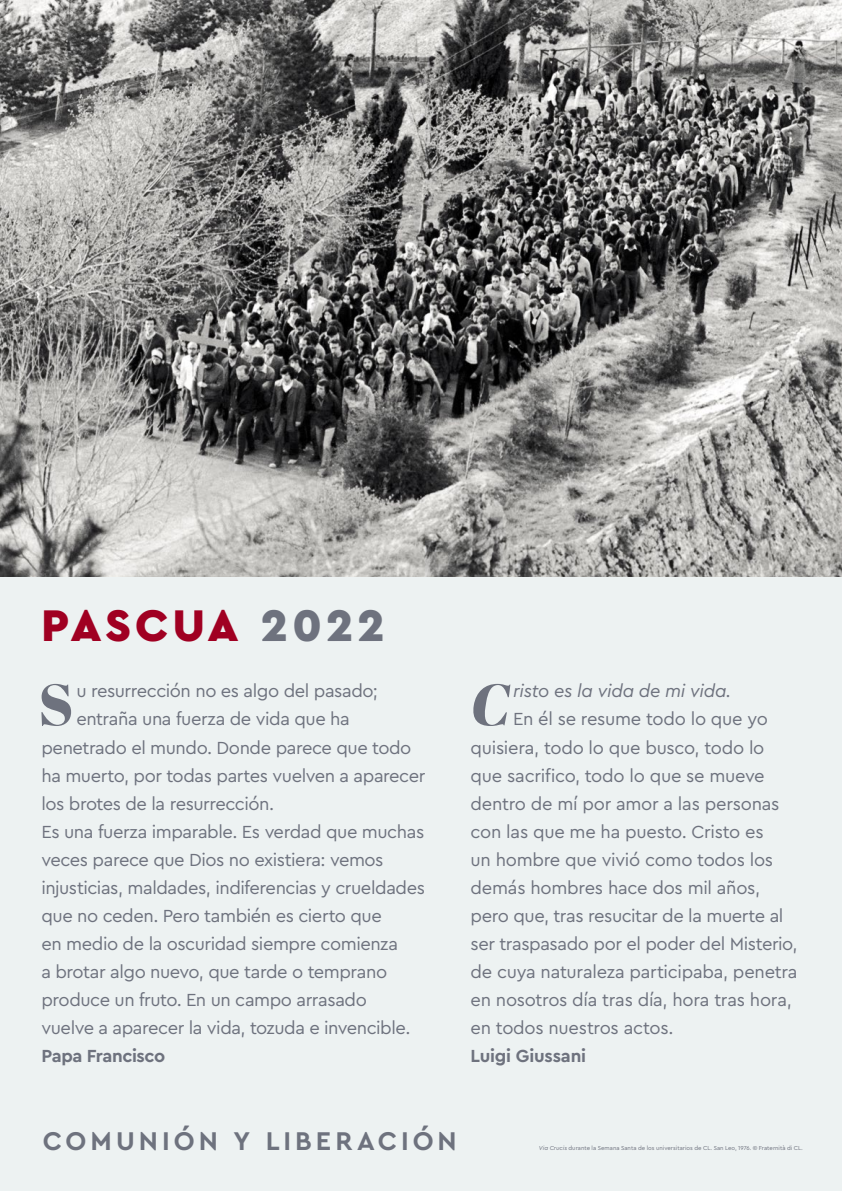
<style>
.page{position:relative;width:842px;height:1191px;background:#fff}
.page>*{position:absolute;margin:0;border:0;box-sizing:border-box;transform-origin:0 0}
.t1{font:58.4px "Abril Fatface";color:#6e727e}
.t2{font:italic 58.4px "Abril Fatface";color:#6e727e}
.t3{font:900 46.4px "Cera Pro";letter-spacing:.08em;color:#a00022}
.t4{font:700 26.9px "Cera Pro";letter-spacing:.15em;color:#6e727e}
.t5{font:18.3px/28.1px "Cera Pro";letter-spacing:-.02em;color:#6e727e}
.t6{font:700 18.3px "Cera Pro";letter-spacing:-.02em;color:#6e727e}
.t7{font:italic 18.3px "Cera Pro";letter-spacing:-.015em;color:#6e727e}
.t8{font:6px "Cera Pro";letter-spacing:.005em;color:#6e727e}
.s1{color:#6e727e}
.s2{font-style:italic}
</style>
<div class="page">
<div style="left:0;top:536px;width:842px;height:655px;background:#edf2f2"></div>
<img style="left:0;top:0;width:842px;height:576px">
<h2 class="t3" style="left:41px;top:594px;width:346px">PASCUA <span class="s1">2022</span></h2>
<h1 class="t1" style="left:38px;top:663px;width:37px">S</h1>
<p class="t5" style="left:76px;top:676px;width:303px">u resurrección no es algo del pasado;</p>
<p class="t5" style="left:76px;top:704px;width:275px">entraña una fuerza de vida que ha</p>
<p class="t5" style="left:41px;top:732px;width:372px">penetrado el mundo. Donde parece que todo</p>
<p class="t5" style="left:41px;top:760px;width:385px">ha muerto, por todas partes vuelven a aparecer</p>
<p class="t5" style="left:41px;top:788px;width:234px">los brotes de la resurrección.</p>
<p class="t5" style="left:41px;top:816px;width:384px">Es una fuerza imparable. Es verdad que muchas</p>
<p class="t5" style="left:41px;top:845px;width:344px">veces parece que Dios no existiera: vemos</p>
<p class="t5" style="left:41px;top:873px;width:385px">injusticias, maldades, indiferencias y crueldades</p>
<p class="t5" style="left:41px;top:901px;width:342px">que no ceden. Pero también es cierto que</p>
<p class="t5" style="left:41px;top:929px;width:358px">en medio de la oscuridad siempre comienza</p>
<p class="t5" style="left:41px;top:957px;width:347px">a brotar algo nuevo, que tarde o temprano</p>
<p class="t5" style="left:41px;top:985px;width:327px">produce un fruto. En un campo arrasado</p>
<p class="t5" style="left:41px;top:1013px;width:371px">vuelve a aparecer la vida, tozuda e invencible.</p>
<p class="t6" style="left:41px;top:1044px;width:125px">Papa Francisco</p>
<h1 class="t2" style="left:468px;top:663px;width:54px">C</h1>
<p class="t7" style="left:513px;top:679px;width:220px">risto es la vida de mi vida.</p>
<p class="t5" style="left:471px;top:704px;width:328px;text-indent:43px">En él se resume todo lo que yo quisiera, todo lo que busco, todo lo que sacrifico, todo lo que se mueve dentro de mí por amor a las personas con las que me ha puesto. Cristo es<br>un hombre que vivió como todos los demás hombres hace dos mil años, pero que, tras resucitar de la muerte al ser traspasado por el poder del Misterio, de cuya naturaleza participaba, penetra en nosotros día tras día, hora tras hora, en todos nuestros actos.</p>
<p class="t6" style="left:471px;top:1044px;width:117px">Luigi Giussani</p>
<h3 class="t4" style="left:43px;top:1122px;width:415px">COMUNIÓN Y LIBERACIÓN</h3>
<p class="t8" style="left:539px;top:1144px;width:265px"><span class="s2">Via Crucis</span> durante la Semana Santa de los universitarios de CL. San Leo, 1976. © Fraternità di CL.</p>
</div>
